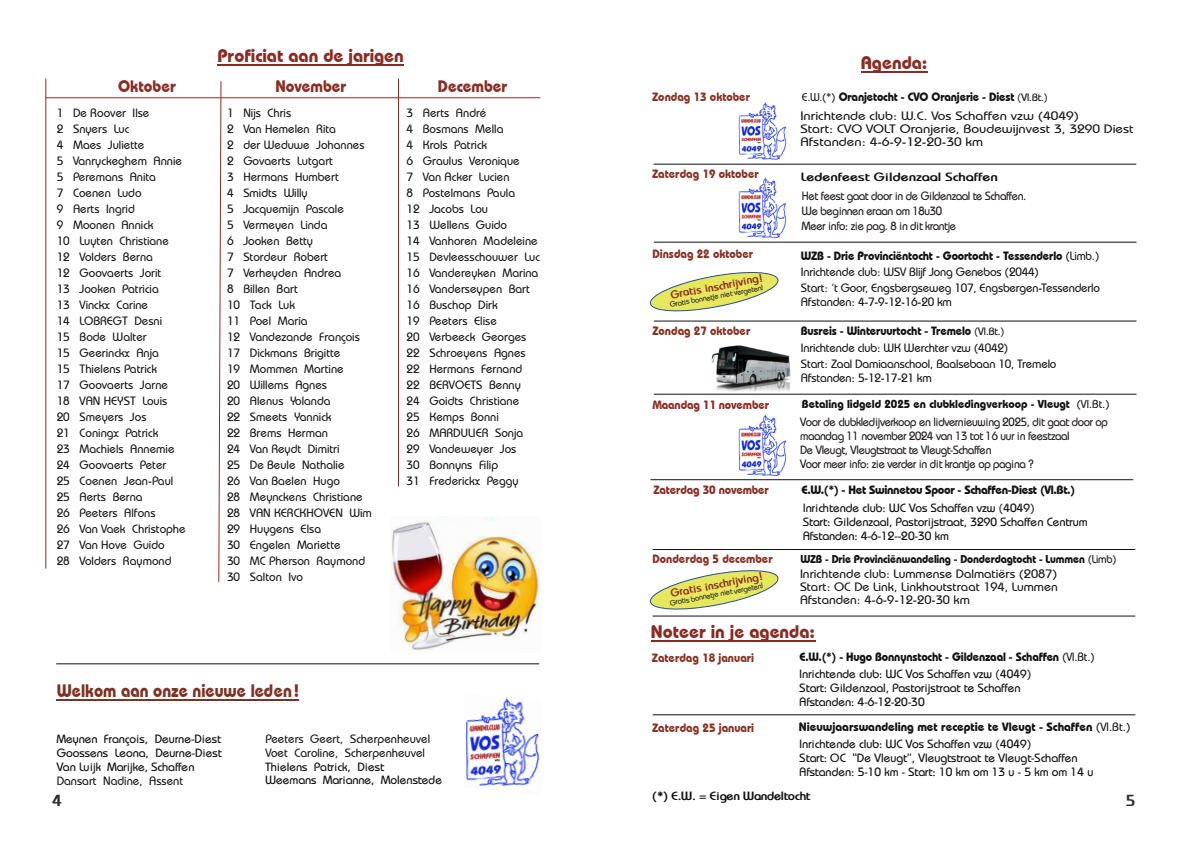
<style>
.page{position:relative;width:1191px;height:842px;background:#fff}
.page>*{position:absolute;margin:0;border:0;box-sizing:border-box;transform-origin:0 0}
.t1{font:700 18px "Bauhaus IT Cby BT";color:#8b2c23}
.t2{font:700 18px "Bauhaus IT Cby BT";color:#7f3122;scale:.92 1}
.t3{font:700 16.6px "Bauhaus IT Cby BT";color:#8b2c23;scale:.95 1}
.t4{font:700 16px "Bauhaus";color:#2b2d28}
.t5{font:500 12.1px/12.9px "Bauhaus IT Cby BT";color:#121112;scale:1.16 1}
.t6{font:500 12.1px/12.9px "Bauhaus IT Cby BT";color:#121112;text-align:justify;scale:1.08 1}
.t7{font:500 12px/16px "Bauhaus IT Cby BT";color:#121112}
.t8{font:12px/14px "Bauhaus";color:#121112}
.t9{font:12px/14px "Bauhaus";letter-spacing:-.03em;color:#241e1f;scale:.95 1}
.t10{font:700 12px "Bauhaus IT Cby BT";letter-spacing:-.01em;color:#121112;scale:.96 1}
.t11{font:700 12px "Bauhaus IT Cby BT";color:#883022;scale:.96 1}
.t12{font:700 12px "Bauhaus IT Cby BT";letter-spacing:-.01em;color:#121112}
.t13{font:700 12px "Bauhaus IT Cby BT";letter-spacing:-.01em;color:#8b2c23;scale:.96 1}
.t14{font:700 12px "Bauhaus";color:#121112;scale:1.12 1}
.t15{font:700 12px "Bauhaus";letter-spacing:-.025em;color:#121112}
.t16{font:700 11.5px "Bauhaus IT Cby BT";color:#121112}
.t17{font:700 11.3px "Bauhaus IT Cby BT";letter-spacing:-.01em;color:#121112;scale:.96 1}
.t18{font:700 11.3px "Bauhaus";color:#8b2c23;scale:.95 1}
.t19{font:7.8px "Bauhaus";color:#2b2d28}
.s1{font-weight:500;font-size:11.3px}
.s2{font-family:"Bauhaus";font-weight:100}
.s3{font-weight:500}
.s4{font-weight:700}
</style>
<div class="page">
<hr style="left:46px;top:97px;width:494px;height:1px;background:#8b2c23">
<hr style="left:45px;top:79px;width:1px;height:489px;background:#8b2c23">
<hr style="left:398px;top:79px;width:1px;height:407px;background:#8b2c23">
<hr style="left:218px;top:64px;width:186px;height:2px;background:#8b2c23">
<img style="left:391px;top:516px;width:149px;height:135px">
<hr style="left:57px;top:699px;width:242px;height:2px;background:#7f3122">
<svg style="left:218px;top:81px;width:4px;height:502px"></svg>
<hr style="left:653px;top:615px;width:482px;height:1px;background:#121112">
<hr style="left:653px;top:714px;width:482px;height:1px;background:#121112">
<hr style="left:653px;top:549px;width:482px;height:1px;background:#121112">
<hr style="left:654px;top:164px;width:482px;height:1px;background:#121112">
<hr style="left:654px;top:242px;width:482px;height:1px;background:#121112">
<hr style="left:654px;top:321px;width:482px;height:1px;background:#121112">
<hr style="left:654px;top:394px;width:482px;height:1px;background:#121112">
<hr style="left:651px;top:479px;width:481px;height:1px;background:#121112">
<hr style="left:860px;top:71px;width:67px;height:2px;background:#8b2c23">
<hr style="left:651px;top:640px;width:164px;height:2px;background:#8b2c23">
<img style="left:711px;top:346px;width:80px;height:45px">
<img style="left:738px;top:102px;width:48px;height:58px">
<img style="left:738px;top:177px;width:49px;height:61px">
<img style="left:738px;top:414px;width:49px;height:62px">
<hr style="left:57px;top:663px;width:482px;height:1px;background:#121112">
<img style="left:465px;top:697px;width:75px;height:90px">
<svg style="left:649px;top:570px;width:130px;height:40px"></svg>
<svg style="left:649px;top:272px;width:130px;height:40px"></svg>
<h1 class="t1" style="left:218px;top:48px;width:188px">Proficiat aan de jarigen</h1>
<h2 class="t3" style="left:118px;top:79px;width:62px">Oktober</h2>
<h2 class="t3" style="left:275px;top:79px;width:76px">November</h2>
<h2 class="t3" style="left:438px;top:79px;width:75px">December</h2>
<p class="t7" style="left:57px;top:106px;width:130px">1 De Roover Ilse<br>2 Snyers Luc<br>4 Maes Juliette<br>5 Vanryckeghem Annie<br>5 Peremans Anita<br>7 Coenen Ludo<br>9 Aerts Ingrid<br>9 Moonen Annick<br>10 Luyten Christiane<br>12 Volders Berna<br>12 Goovaerts Jorit<br>13 Jooken Patricia<br>13 Vinckx Carine<br>14 LOBREGT Desni<br>15 Bode Walter<br>15 Geerinckx Anja<br>15 Thielens Patrick<br>17 Goovaerts Jarne<br>18 VAN HEYST Louis<br>20 Smeyers Jos<br>21 Coningx Patrick<br>23 Machiels Annemie<br>24 Goovaerts Peter<br>25 Coenen Jean-Paul<br>25 Aerts Berna<br>26 Peeters Alfons<br>26 Van Vaek Christophe<br>27 Van Hove Guido<br>28 Volders Raymond</p>
<p class="t7" style="left:227px;top:106px;width:146px">1 Nijs Chris<br>2 Van Hemelen Rita<br>2 der Weduwe Johannes<br>2 Govaerts Lutgart<br>3 Hermans Humbert<br>4 Smidts Willy<br>5 Jacquemijn Pascale<br>5 Vermeyen Linda<br>6 Jooken Betty<br>7 Stordeur Robert<br>7 Verheyden Andrea<br>8 Billen Bart<br>10 Tack Luk<br>11 Poel Maria<br>12 Vandezande François<br>17 Dickmans Brigitte<br>19 Mommen Martine<br>20 Willems Agnes<br>20 Alenus Yolanda<br>22 Smeets Yannick<br>22 Brems Herman<br>24 Van Reydt Dimitri<br>25 De Beule Nathalie<br>26 Van Baelen Hugo<br>28 Meynckens Christiane<br>28 VAN KERCKHOVEN Wim<br>29 Huygens Elsa<br>30 Engelen Mariette<br>30 MC Pherson Raymond<br>30 Salton Ivo</p>
<p class="t7" style="left:406px;top:106px;width:135px">3 Aerts André<br>4 Bosmans Mella<br>4 Krols Patrick<br>6 Graulus Veronique<br>7 Van Acker Lucien<br>8 Postelmans Paula<br>12 Jacobs Lou<br>13 Wellens Guido<br>14 Vanhoren Madeleine<br>15 Devleesschouwer Luc<br>16 Vandereyken Marina<br>16 Vanderseypen Bart<br>16 Buschop Dirk<br>19 Peeters Elise<br>20 Verbeeck Georges<br>22 Schroeyens Agnes<br>22 Hermans Fernand<br>22 BERVOETS Benny<br>24 Goidts Christiane<br>25 Kemps Bonni<br>26 MARDULIER Sonja<br>29 Vandeweyer Jos<br>30 Bonnyns Filip<br>31 Frederickx Peggy</p>
<h1 class="t2" style="left:57px;top:683px;width:265px">Welkom aan onze nieuwe leden!</h1>
<p class="t8" style="left:57px;top:733px;width:166px;text-align:justify">Meynen François, Deurne-Diest Goossens Leona, Deurne-Diest Van Luijk Marijke, Schaffen</p>
<p class="t7" style="left:57px;top:774px;width:128px">Dansart Nadine, Assent</p>
<p class="t7" style="left:265px;top:733px;width:166px;line-height:14px">Peeters Geert, Scherpenheuvel<br>Voet Caroline, Scherpenheuvel</p>
<p class="t8" style="left:265px;top:761px;width:178px;line-height:13px">Thielens Patrick, Diest<br>Weemans Marianne, Molenstede</p>
<h1 class="t1" style="left:860px;top:56px;width:68px">Agenda:</h1>
<p class="t11" style="left:652px;top:92px;width:103px">Zondag 13 oktober</p>
<p class="t10" style="left:802px;top:91px;width:257px"><span class="s1">E.W.(*)</span> Oranjetocht - CVO Oranjerie - Diest <span class="s2">(Vl.Bt.)</span></p>
<p class="t5" style="left:800px;top:110px;width:289px">Inrichtende club: W.C. Vos Schaffen vzw (4049)<br>Start: CVO VOLT Oranjerie, Boudewijnvest 3, 3290 Diest<br>Afstanden: 4-6-9-12-20-30 km</p>
<p class="t11" style="left:652px;top:169px;width:113px">Zaterdag 19 oktober</p>
<p class="t14" style="left:800px;top:172px;width:177px">Ledenfeest Gildenzaal Schaffen</p>
<p class="t9" style="left:802px;top:189px;width:238px;line-height:15.1px">Het feest gaat door in de Gildenzaal te Schaffen.<br>We beginnen eraan om 18u30<br>Meer info: zie pag. 8 in dit krantje</p>
<p class="t11" style="left:652px;top:249px;width:106px">Dinsdag 22 oktober</p>
<p class="t10" style="left:800px;top:250px;width:313px">WZB - Drie Provinciëntocht - Goortocht - Tessenderlo <span class="s3">(Limb.)</span></p>
<p class="t18" style="left:670px;top:291px;width:99px;rotate:-11deg">Gratis inschrijving!</p>
<p class="t19" style="left:669px;top:302px;width:96px;rotate:-11deg">Gratis bonnetje niet vergeten!</p>
<p class="t7" style="left:801px;top:265px;width:301px">Inrichtende club: WSV Blijf Jong Genebos (2044)<br>Start: ‘t Goor, Engsbergseweg 107, Engsbergen-Tessenderlo</p>
<p class="t7" style="left:801px;top:295px;width:152px">Afstanden: 4-7-9-12-16-20 km</p>
<p class="t11" style="left:652px;top:326px;width:103px">Zondag 27 oktober</p>
<p class="t7" style="left:800px;top:324px;width:257px"><span class="s4">Busreis - Winteruurtocht - Tremelo</span> <span class="s2">(Vl.Bt.)<br></span>Inrichtende club: WK Werchter vzw (4042)<br>Start: Zaal Damiaanschool, Baalsebaan 10, Tremelo</p>
<p class="t7" style="left:801px;top:371px;width:132px">Afstanden: 5-12-17-21 km</p>
<p class="t13" style="left:652px;top:400px;width:123px">Maandag 11 november</p>
<p class="t16" style="left:802px;top:399px;width:309px">Betaling lidgeld 2025 en clubkledingverkoop - Vleugt <span class="s3">(Vl.Bt.)</span></p>
<p class="t9" style="left:800px;top:416px;width:325px">Voor de clubkledijverkoop en lidvernieuwing 2025, dit gaat door op maandag 11 november 2024 van 13 tot 16 uur in feestzaal<br>De Vleugt, Vleugtstraat te Vleugt-Schaffen<br>Voor meer info: zie verder in dit krantje op pagina ?</p>
<p class="t13" style="left:653px;top:485px;width:121px">Zaterdag 30 november</p>
<p class="t12" style="left:801px;top:485px;width:275px">E.W.(*) - Het Swinnetou Spoor - Schaffen-Diest (Vl.Bt.)</p>
<p class="t8" style="left:803px;top:502px;width:286px">Inrichtende club: WC Vos Schaffen vzw (4049)<br>Start: Gildenzaal, Pastorijstraat, 3290 Schaffen Centrum<br>Afstanden: 4-6-12--20-30 km</p>
<p class="t11" style="left:652px;top:554px;width:127px">Donderdag 5 december</p>
<p class="t17" style="left:800px;top:554px;width:331px">WZB - Drie Provinciënwandeling - Donderdagtocht - Lummen <span class="s3">(Limb)</span></p>
<p class="t18" style="left:670px;top:589px;width:99px;rotate:-11deg">Gratis inschrijving!</p>
<p class="t19" style="left:669px;top:600px;width:96px;rotate:-11deg">Gratis bonnetje niet vergeten!</p>
<p class="t6" style="left:800px;top:568px;width:240px">Inrichtende club: Lummense Dalmatiërs (2087)<br>Start: OC De Link, Linkhoutstraat 194, Lummen Afstanden: 4-6-9-12-20-30 km</p>
<h1 class="t1" style="left:651px;top:624px;width:166px">Noteer in je agenda:</h1>
<p class="t11" style="left:652px;top:653px;width:108px">Zaterdag 18 januari</p>
<p class="t11" style="left:652px;top:723px;width:108px">Zaterdag 25 januari</p>
<p class="t10" style="left:799px;top:652px;width:309px">E.W.(*) - Hugo Bonnynstocht - Gildenzaal - Schaffen <span class="s3">(Vl.Bt.)</span></p>
<p class="t8" style="left:799px;top:668px;width:233px">Inrichtende club: WC Vos Schaffen vzw (4049)<br>Start: Gildenzaal, Pastorijstraat te Schaffen<br>Afstanden: 4-6-12-20-30</p>
<p class="t12" style="left:799px;top:722px;width:333px">Nieuwjaarswandeling met receptie te Vleugt - Schaffen <span class="s3">(Vl.Bt.)</span></p>
<p class="t8" style="left:799px;top:738px;width:295px">Inrichtende club: WC Vos Schaffen vzw (4049)<br>Start: OC “De Vleugt”, Vleugtstraat te Vleugt-Schaffen<br>Afstanden: 5-10 km - Start: 10 km om 13 u - 5 km om 14 u</p>
<p class="t15" style="left:652px;top:791px;width:160px">(*) E.W. = Eigen Wandeltocht</p>
<h3 class="t4" style="left:53px;top:794px;width:11px">4</h3>
<h3 class="t4" style="left:1125px;top:794px;width:11px">5</h3>
</div>
